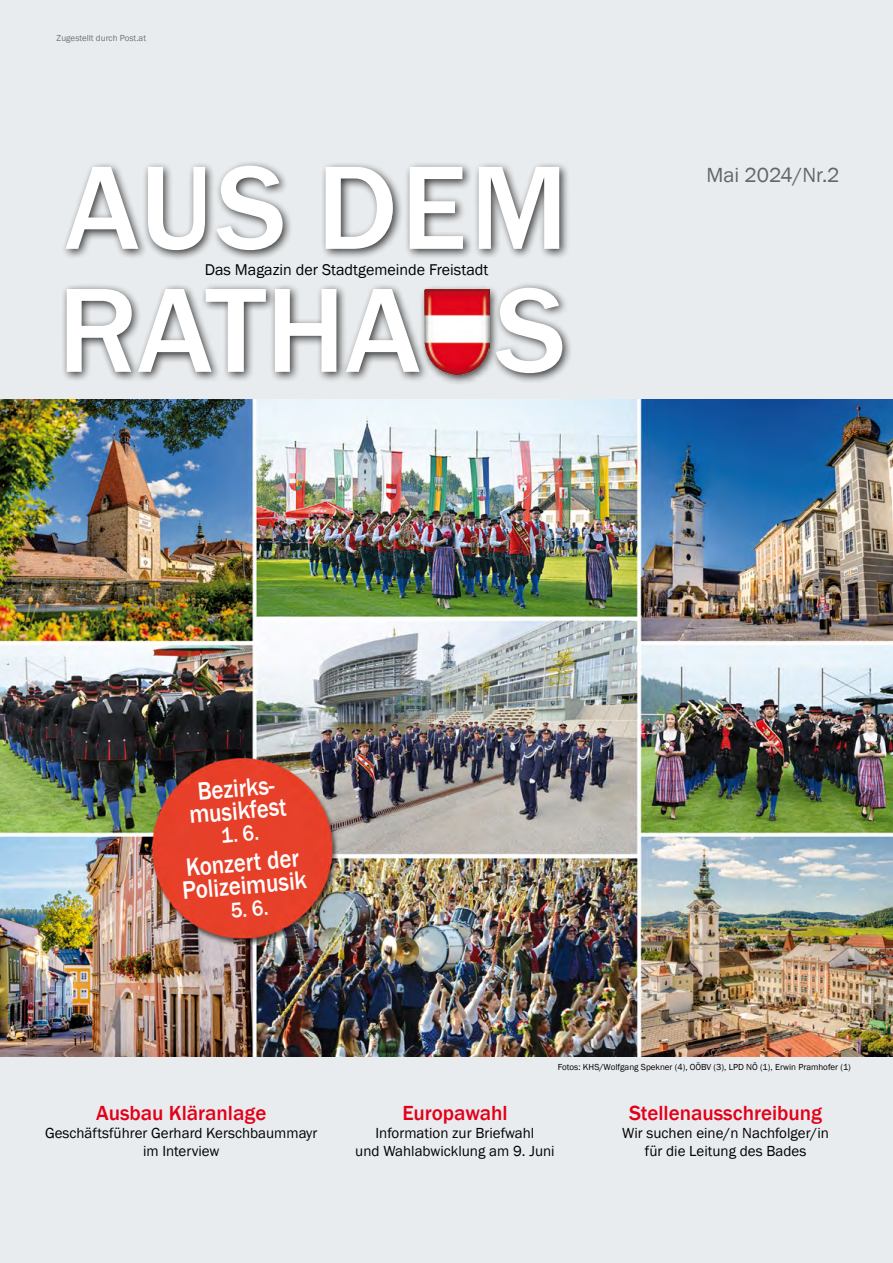
<style>
.page{position:relative;width:893px;height:1263px;background:#e9ecee}
.page>*{position:absolute;margin:0;border:0;box-sizing:border-box;transform-origin:0 0}
.t1{font:500 124.35px "Franklin Gothic";color:#fff}
.t2{font:500 123px "Franklin Gothic";letter-spacing:.025em;color:#fff}
.t3{font:500 25.8px/22.5px "Franklin Gothic";color:#fff;text-align:center;scale:.89 1}
.t4{font:500 22.2px "Franklin Gothic";color:#fff;scale:.89 1}
.t5{font:500 21px "Franklin Gothic";color:#e2001a}
.t6{font:21px "Franklin Gothic";color:#646567}
.t7{font:16.05px "Franklin Gothic";color:#000}
.t8{font:15px/18px "Franklin Gothic";color:#000;text-align:center}
.t9{font:9px "Franklin Gothic";color:#000}
.t10{font:9px "Franklin Gothic";color:#707172}
</style>
<div class="page">
<div style="left:61px;top:160px;width:510px;height:101px;background:#000;opacity:.75"></div>
<div style="left:61px;top:282px;width:512px;height:102px;background:#000;opacity:.75"></div>
<div style="left:419px;top:284px;width:81px;height:102px;background:#000;opacity:.75"></div>
<img style="left:425px;top:290px;width:64px;height:85px">
<img style="left:0;top:400px;width:893px;height:656px">
<p class="t10" style="left:57px;top:32px;width:91px">Zugestellt durch Post.at</p>
<h2 class="t2" style="left:65px;top:132px;width:505px">AUS DEM</h2>
<p class="t7" style="left:205px;top:260px;width:285px">Das Magazin der Stadtgemeinde Freistadt</p>
<h1 class="t1" style="left:58px;top:253px;width:510px">RATHA S</h1>
<h3 class="t6" style="left:706px;top:162px;width:135px">Mai 2024/Nr.2</h3>
<h3 class="t3" style="left:186px;top:781px;width:111px;rotate:-5deg">Bezirks&shy;musikfest</h3>
<h3 class="t4" style="left:220px;top:822px;width:44px;rotate:-5deg">1. 6.</h3>
<h3 class="t3" style="left:179px;top:857px;width:142px;text-align:left;rotate:-5deg">Konzert der<br>Polizeimusik</h3>
<h3 class="t4" style="left:229px;top:896px;width:44px;rotate:-5deg">5. 6.</h3>
<h3 class="t5" style="left:96px;top:1100px;width:172px">Ausbau Kläranlage</h3>
<p class="t8" style="left:45px;top:1125px;width:274px">Geschäftsführer Gerhard Kerschbaummayr im Interview</p>
<p class="t9" style="left:558px;top:1062px;width:294px">Fotos: KHS/Wolfgang Spekner (4), OÖBV (3), LPD NÖ (1), Erwin Pramhofer (1)</p>
<h3 class="t5" style="left:402px;top:1100px;width:107px">Europawahl</h3>
<p class="t8" style="left:355px;top:1125px;width:201px">Information zur Briefwahl<br>und Wahlabwicklung am 9. Juni</p>
<h3 class="t5" style="left:629px;top:1100px;width:195px">Stellenausschreibung</h3>
<p class="t8" style="left:622px;top:1125px;width:208px">Wir suchen eine/n Nachfolger/in für die Leitung des Bades</p>
</div>
